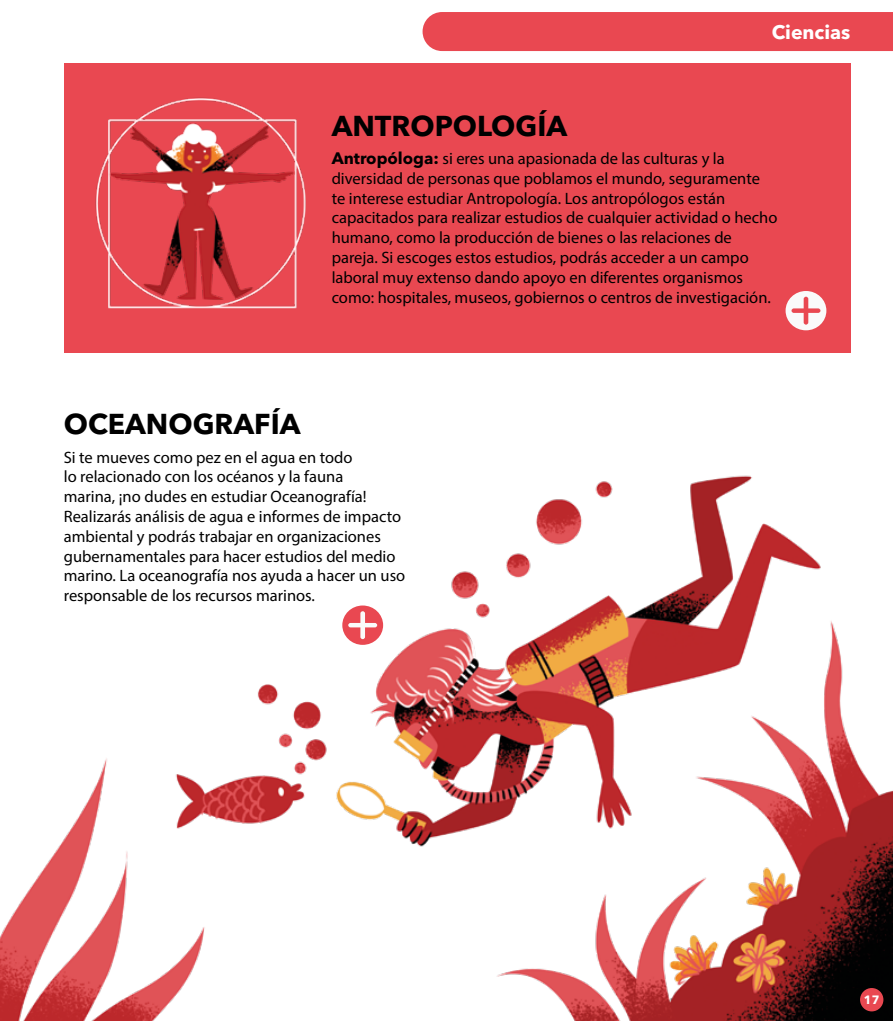
<style>
.page{position:relative;width:893px;height:1021px;background:#fff}
.page>*{position:absolute;margin:0;border:0;box-sizing:border-box;transform-origin:0 0}
.t1{font:700 28.5px "Avenir Next LT Pro";color:#000}
.t2{font:700 19.5px "Avenir Next LT Pro";color:#fff}
.t3{font:16.5px/19.8px "Myriad Pro";color:#000}
.t4{font:700 12px "Avenir Next LT Pro";color:#fff}
.s1{font-family:"Avenir Next LT Pro";font-weight:700}
</style>
<div class="page">
<div style="left:64px;top:64px;width:786px;height:289px;background:#e94851"></div>
<img style="left:0;top:475px;width:893px;height:545px">
<img style="left:95px;top:97px;width:211px;height:212px">
<div style="left:786px;top:291px;width:40px;height:39px;background:#fafafa;border-radius:50%"></div>
<svg style="left:791px;top:297px;width:29px;height:27px"></svg>
<div style="left:342px;top:605px;width:41px;height:40px;background:#e94851;border-radius:50%"></div>
<svg style="left:348px;top:611px;width:29px;height:28px"></svg>
<div style="left:423px;top:12px;width:470px;height:39px;background:#e94851"></div>
<div style="left:860px;top:988px;width:23px;height:23px;background:#e94851;border-radius:50%"></div>
<p class="t2" style="left:772px;top:20px;width:80px">Ciencias</p>
<h1 class="t1" style="left:332px;top:108px;width:237px">ANTROPOLOGÍA</h1>
<p class="t3" style="left:332px;top:148px;width:447px"><span class="s1">Antropóloga:</span> si eres una apasionada de las culturas y la diversidad de personas que poblamos el mundo, seguramente te interese estudiar Antropología. Los antropólogos están capacitados para realizar estudios de cualquier actividad o hecho humano, como la producción de bienes o las relaciones de pareja. Si escoges estos estudios, podrás acceder a un campo laboral muy extenso dando apoyo en diferentes organismos como: hospitales, museos, gobiernos o centros de investigación.</p>
<h1 class="t1" style="left:64px;top:407px;width:238px">OCEANOGRAFÍA</h1>
<p class="t3" style="left:64px;top:447px;width:343px">Si te mueves como pez en el agua en todo<br>lo relacionado con los océanos y la fauna<br>marina, ¡no dudes en estudiar Oceanografía!<br>Realizarás análisis de agua e informes de impacto ambiental y podrás trabajar en organizaciones gubernamentales para hacer estudios del medio marino. La oceanografía nos ayuda a hacer un uso responsable de los recursos marinos.</p>
<p class="t4" style="left:864px;top:992px;width:17px">17</p>
</div>
